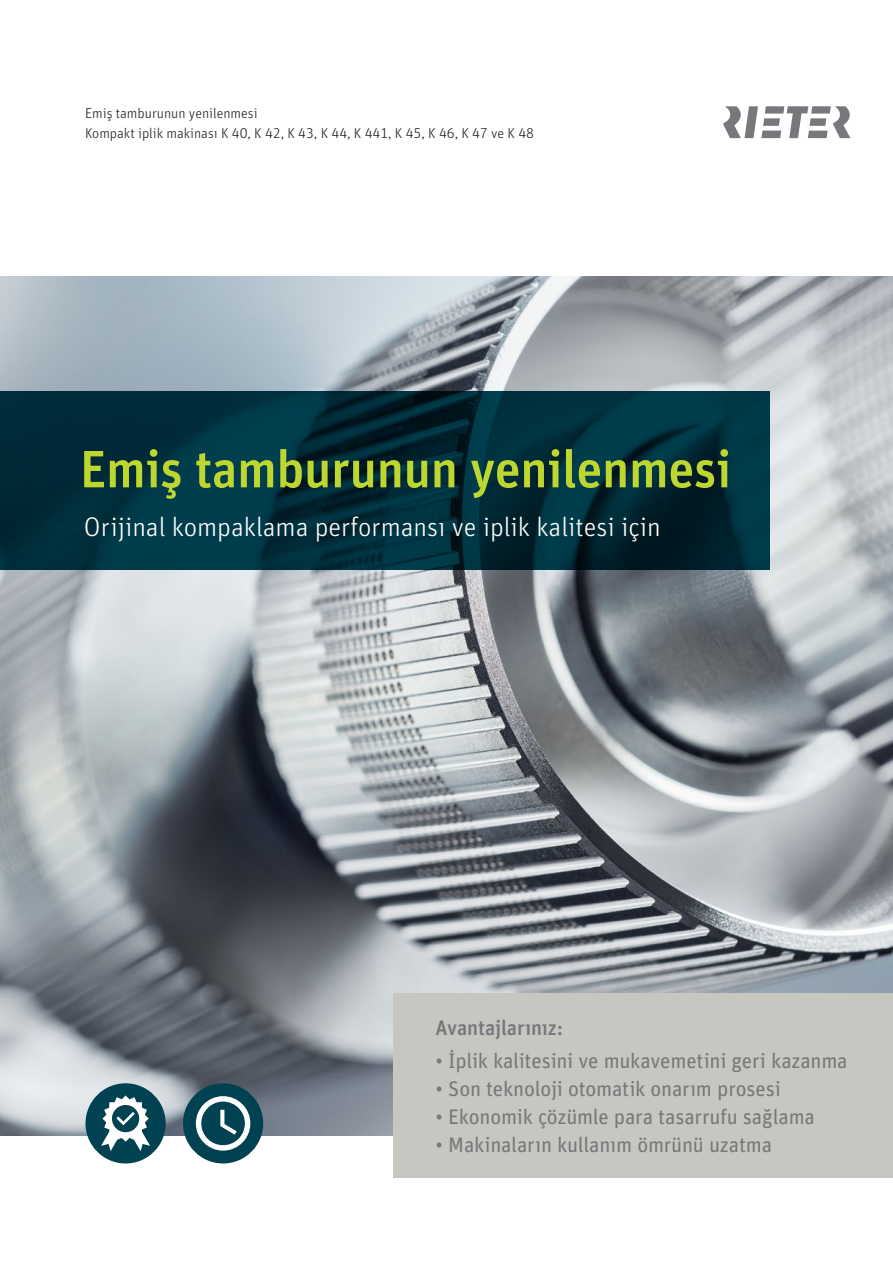
<style>
.page{position:relative;width:893px;height:1263px;background:#fff}
.page>*{position:absolute;margin:0;border:0;box-sizing:border-box;transform-origin:0 0}
.t1{font:500 52.5px "Unit Pro";letter-spacing:-.01em;color:#bed630}
.t2{font:300 27px "Unit Pro";color:#fff}
.t3{font:21px "Unit Pro";letter-spacing:-.01em;color:#76787b}
.t4{font:500 21px "Unit Pro";letter-spacing:-.01em;color:#76787b}
.t5{font:300 14.25px/20.5px "Unit Pro";color:#231f20}
</style>
<div class="page">
<svg style="left:723px;top:106px;width:127px;height:32px"></svg>
<img style="left:0;top:276px;width:893px;height:859px">
<svg style="left:0;top:391px;width:770px;height:179px;background:#002e3a"></svg>
<div style="left:393px;top:993px;width:500px;height:185px;background:#c7c7c1"></div>
<div style="left:183px;top:1083px;width:80px;height:80px;background:#004251;border-radius:50%"></div>
<svg style="left:196px;top:1096px;width:54px;height:54px"></svg>
<div style="left:86px;top:1083px;width:80px;height:80px;background:#004251;border-radius:50%"></div>
<svg style="left:101px;top:1095px;width:49px;height:56px"></svg>
<p class="t5" style="left:85px;top:102px;width:450px">Emiş tamburunun yenilenmesi<br>Kompakt iplik makinası K 40, K 42, K 43, K 44, K 441, K 45, K 46, K 47 ve K 48</p>
<h1 class="t1" style="left:80px;top:430px;width:653px">Emiş tamburunun yenilenmesi</h1>
<p class="t2" style="left:84px;top:508px;width:578px">Orijinal kompaklama performansı ve iplik kalitesi için</p>
<p class="t4" style="left:435px;top:1012px;width:129px">Avantajlarınız:</p>
<p class="t3" style="left:435px;top:1045px;width:414px">• İplik kalitesini ve mukavemetini geri kazanma</p>
<p class="t3" style="left:435px;top:1073px;width:347px">• Son teknoloji otomatik onarım prosesi</p>
<p class="t3" style="left:435px;top:1102px;width:381px">• Ekonomik çözümle para tasarrufu sağlama</p>
<p class="t3" style="left:435px;top:1130px;width:338px">• Makinaların kullanım ömrünü uzatma</p>
</div>
